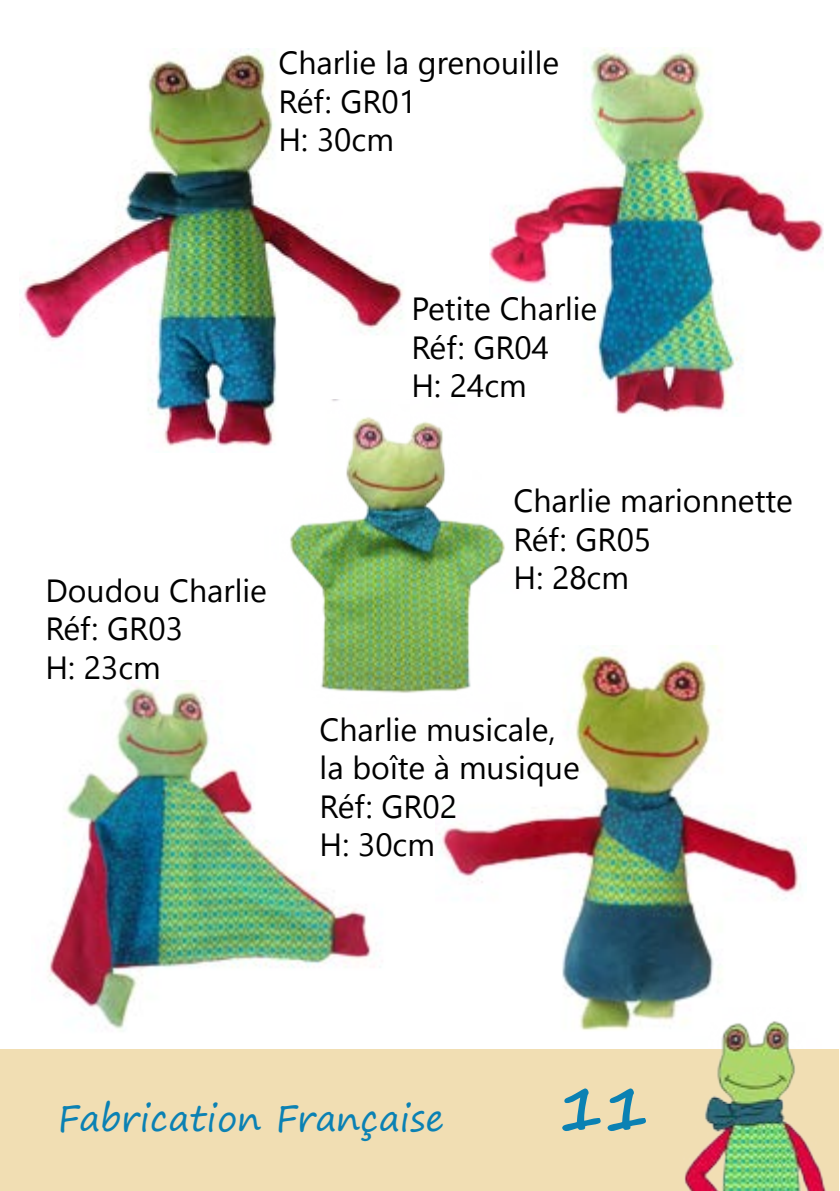
<style>
.page{position:relative;width:840px;height:1191px;background:#fff}
.page>*{position:absolute;margin:0;border:0;box-sizing:border-box;transform-origin:0 0}
.t1{font:700 62.2px "Segoe Print";color:#0b81b3}
.t2{font:36px "Segoe Print";color:#0b81b3}
.t3{font:32px/38.4px "Segoe UI";color:#000}
</style>
<div class="page">
<div style="left:0;top:1049px;width:838px;height:142px;background:#f1deb3"></div>
<img style="left:48px;top:680px;width:330px;height:349px">
<img style="left:20px;top:48px;width:383px;height:399px">
<img style="left:439px;top:646px;width:367px;height:385px">
<img style="left:489px;top:48px;width:334px;height:366px">
<img style="left:660px;top:1008px;width:166px;height:183px">
<img style="left:264px;top:399px;width:258px;height:343px">
<p class="t3" style="left:278px;top:42px;width:282px">Charlie la grenouille<br>Réf: GR01<br>H: 30cm</p>
<p class="t3" style="left:45px;top:569px;width:223px">Doudou Charlie<br>Réf: GR03<br>H: 23cm</p>
<p class="t3" style="left:411px;top:288px;width:187px">Petite Charlie<br>Réf: GR04<br>H: 24cm</p>
<p class="t3" style="left:513px;top:480px;width:280px">Charlie marionnette<br>Réf: GR05<br>H: 28cm</p>
<p class="t3" style="left:319px;top:708px;width:261px">Charlie musicale, la boîte à musique<br>Réf: GR02<br>H: 30cm</p>
<p class="t2" style="left:58px;top:1085px;width:388px">Fabrication Française</p>
<h1 class="t1" style="left:557px;top:1052px;width:92px">11</h1>
</div>
